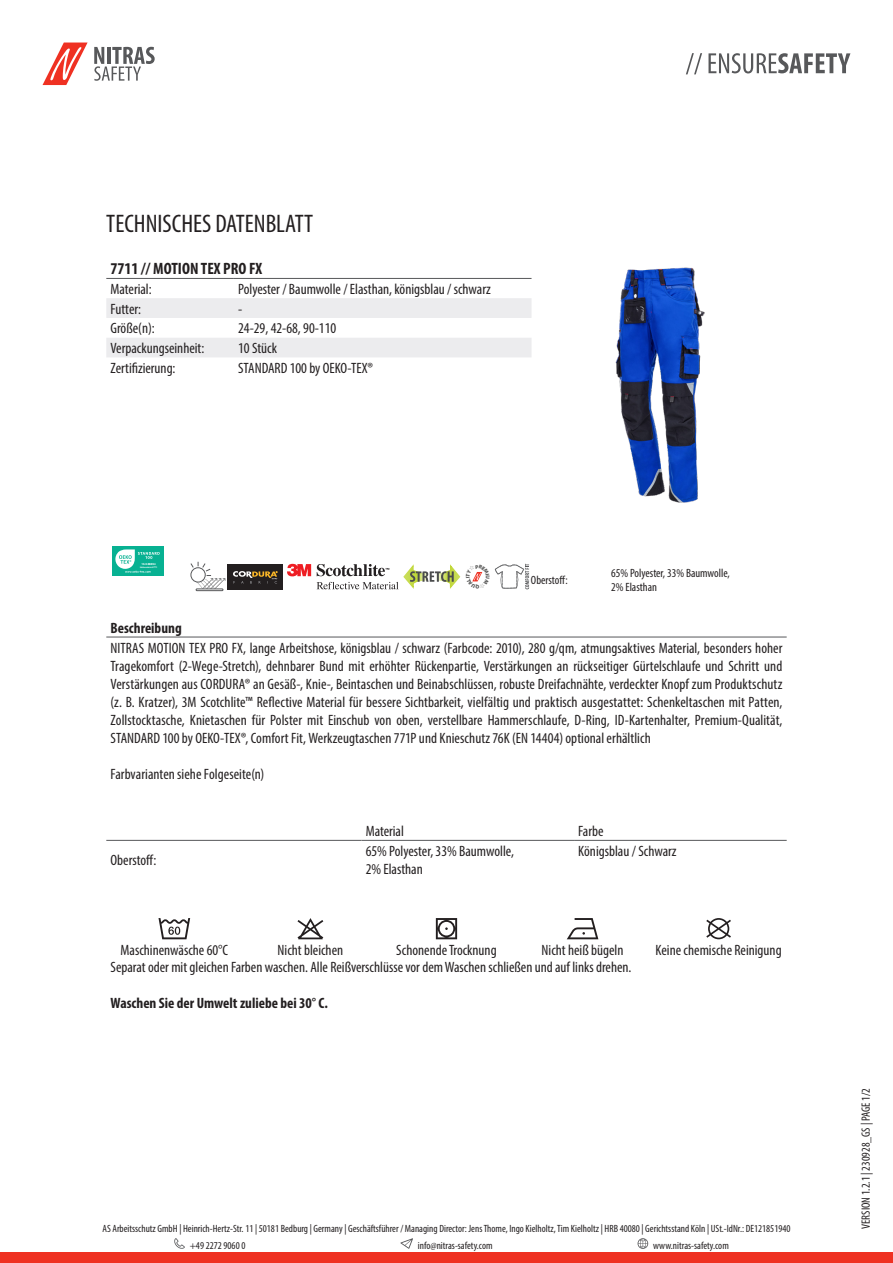
<style>
.page{position:relative;width:893px;height:1263px;background:#fff}
.page>*{position:absolute;margin:0;border:0;box-sizing:border-box;transform-origin:0 0}
.t1{font:condensed 25.5px "Myriad Pro";color:#231f20}
.t2{font:700 condensed 16.5px "Myriad Pro";color:#231f20}
.Headline_Nitras{font:condensed 15px/18px "Myriad Pro";color:#231f20;text-align:justify}
.t3{font:700 condensed 15px "Myriad Pro";color:#231f20}
.t4{font:condensed 12px "Myriad Pro";color:#231f20}
.t5{font:condensed 10.5px/17px "Myriad Pro";color:#231f20}
.t6{font:700 3px "Foco";color:#fff}
.t7{font:700 2.4px "Foco";color:#fff}
</style>
<div class="page">
<div style="left:0;top:1252px;width:893px;height:11px;background:#ef3122"></div>
<svg style="left:174px;top:1238px;width:11px;height:11px"></svg>
<svg style="left:400px;top:1238px;width:13px;height:11px"></svg>
<svg style="left:638px;top:1238px;width:10px;height:11px"></svg>
<svg style="left:43px;top:43px;width:45px;height:42px"></svg>
<svg style="left:94px;top:47px;width:61px;height:34px"></svg>
<svg style="left:686px;top:53px;width:16px;height:21px"></svg>
<svg style="left:708px;top:53px;width:142px;height:20px"></svg>
<svg style="left:106px;top:298px;width:425px;height:59px"></svg>
<hr style="left:106px;top:278px;width:128px;height:1px;background:#57585a">
<hr style="left:234px;top:278px;width:297px;height:1px;background:#57585a">
<img style="left:531px;top:267px;width:174px;height:236px">
<div style="left:112px;top:546px;width:52px;height:29px;background:#07b192"></div>
<svg style="left:115px;top:549px;width:45px;height:24px"></svg>
<div style="left:227px;top:564px;width:56px;height:25px;background:#231f20"></div>
<svg style="left:233px;top:571px;width:44px;height:13px"></svg>
<svg style="left:287px;top:564px;width:24px;height:12px"></svg>
<hr style="left:106px;top:637px;width:681px;height:1px;background:#57585a">
<hr style="left:106px;top:840px;width:255px;height:1px;background:#57585a">
<hr style="left:361px;top:840px;width:213px;height:1px;background:#57585a">
<hr style="left:574px;top:840px;width:213px;height:1px;background:#57585a">
<svg style="left:158px;top:918px;width:32px;height:21px"></svg>
<svg style="left:297px;top:918px;width:26px;height:21px"></svg>
<svg style="left:436px;top:918px;width:21px;height:21px"></svg>
<svg style="left:567px;top:918px;width:31px;height:21px"></svg>
<svg style="left:706px;top:918px;width:25px;height:21px"></svg>
<svg style="left:190px;top:562px;width:35px;height:27px"></svg>
<div style="left:196px;top:589px;width:27px;height:2px;border:1px solid #57585a"></div>
<svg style="left:317px;top:564px;width:212px;height:25px"></svg>
<p class="t1" style="left:106px;top:208px;width:208px">TECHNISCHES DATENBLATT</p>
<p class="t2" style="left:111px;top:258px;width:153px">7711 // MOTION TEX PRO FX</p>
<p class="Headline_Nitras" style="left:111px;top:280px;width:43px">Material:</p>
<p class="Headline_Nitras" style="left:238px;top:280px;width:254px">Polyester / Baumwolle / Elasthan, königsblau / schwarz</p>
<p class="Headline_Nitras" style="left:111px;top:300px;width:32px">Futter:</p>
<p class="Headline_Nitras" style="left:238px;top:300px;width:6px">-</p>
<p class="Headline_Nitras" style="left:111px;top:319px;width:46px">Größe(n):</p>
<p class="Headline_Nitras" style="left:238px;top:319px;width:100px">24-29, 42-68, 90-110</p>
<p class="Headline_Nitras" style="left:111px;top:339px;width:95px">Verpackungseinheit:</p>
<p class="Headline_Nitras" style="left:238px;top:339px;width:40px">10 Stück</p>
<p class="Headline_Nitras" style="left:111px;top:359px;width:67px">Zertifizierung:</p>
<p class="Headline_Nitras" style="left:238px;top:359px;width:136px">STANDARD 100 by OEKO-TEX®</p>
<p class="t6" style="left:141px;top:562px;width:16px">16.0.88894</p>
<p class="t7" style="left:140px;top:565px;width:19px">Hohenstein HTTI</p>
<p class="t4" style="left:531px;top:573px;width:38px">Oberstoff:</p>
<p class="t4" style="left:611px;top:566px;width:120px">65% Polyester, 33% Baumwolle,</p>
<p class="t4" style="left:611px;top:580px;width:47px">2% Elasthan</p>
<p class="t3" style="left:111px;top:618px;width:73px">Beschreibung</p>
<p class="Headline_Nitras" style="left:111px;top:638px;width:673px">NITRAS MOTION TEX PRO FX, lange Arbeitshose, königsblau / schwarz (Farbcode: 2010), 280 g/qm, atmungsaktives Material, besonders hoher Tragekomfort (2-Wege-Stretch), dehnbarer Bund mit erhöhter Rückenpartie, Verstärkungen an rückseitiger Gürtelschlaufe und Schritt und Verstärkungen aus CORDURA® an Gesäß-, Knie-, Beintaschen und Beinabschlüssen, robuste Dreifachnähte, verdeckter Knopf zum Produktschutz (z. B. Kratzer), 3M Scotchlite™ Reflective Material für bessere Sichtbarkeit, vielfältig und praktisch ausgestattet: Schenkeltaschen mit Patten, Zollstocktasche, Knietaschen für Polster mit Einschub von oben, verstellbare Hammerschlaufe, D-Ring, ID-Kartenhalter, Premium-Qualität, STANDARD 100 by OEKO-TEX®, Comfort Fit, Werkzeugtaschen 771P und Knieschutz 76K (EN 14404) optional erhältlich</p>
<p class="Headline_Nitras" style="left:111px;top:764px;width:155px">Farbvarianten siehe Folgeseite(n)</p>
<p class="Headline_Nitras" style="left:111px;top:851px;width:47px">Oberstoff:</p>
<p class="Headline_Nitras" style="left:366px;top:822px;width:40px">Material</p>
<p class="Headline_Nitras" style="left:578px;top:822px;width:27px">Farbe</p>
<p class="Headline_Nitras" style="left:366px;top:842px;width:150px">65% Polyester, 33% Baumwolle,</p>
<p class="Headline_Nitras" style="left:366px;top:860px;width:59px">2% Elasthan</p>
<p class="Headline_Nitras" style="left:578px;top:842px;width:100px">Königsblau / Schwarz</p>
<p class="Headline_Nitras" style="left:121px;top:941px;width:109px">Maschinenwäsche 60°C</p>
<p class="Headline_Nitras" style="left:278px;top:941px;width:67px">Nicht bleichen</p>
<p class="Headline_Nitras" style="left:396px;top:941px;width:102px">Schonende Trocknung</p>
<p class="Headline_Nitras" style="left:542px;top:941px;width:83px">Nicht heiß bügeln</p>
<p class="Headline_Nitras" style="left:656px;top:941px;width:128px">Keine chemische Reinigung</p>
<p class="Headline_Nitras" style="left:111px;top:958px;width:522px">Separat oder mit gleichen Farben waschen. Alle Reißverschlüsse vor dem Waschen schließen und auf links drehen.</p>
<p class="t3" style="left:111px;top:994px;width:219px">Waschen Sie der Umwelt zuliebe bei 30° C.</p>
<p class="t5" style="left:190px;top:1220px;width:602px;text-indent:-87px">AS Arbeitsschutz GmbH | Heinrich-Hertz-Str. 11 | 50181 Bedburg | Germany | Geschäftsführer / Managing Director: Jens Thome, Ingo Kielholtz, Tim Kielholtz | HRB 40080 | Gerichtsstand Köln | USt.-IdNr.: DE121851940 +49 2272 9060 0</p>
<p class="t5" style="left:418px;top:1237px;width:76px">info@nitras-safety.com</p>
<p class="t5" style="left:653px;top:1237px;width:77px">www.nitras-safety.com</p>
<p class="t4" style="left:859px;top:1229px;width:142px;rotate:-90deg">VERSION 1.2.1 | 230928_GS | PAGE 1/2</p>
</div>
